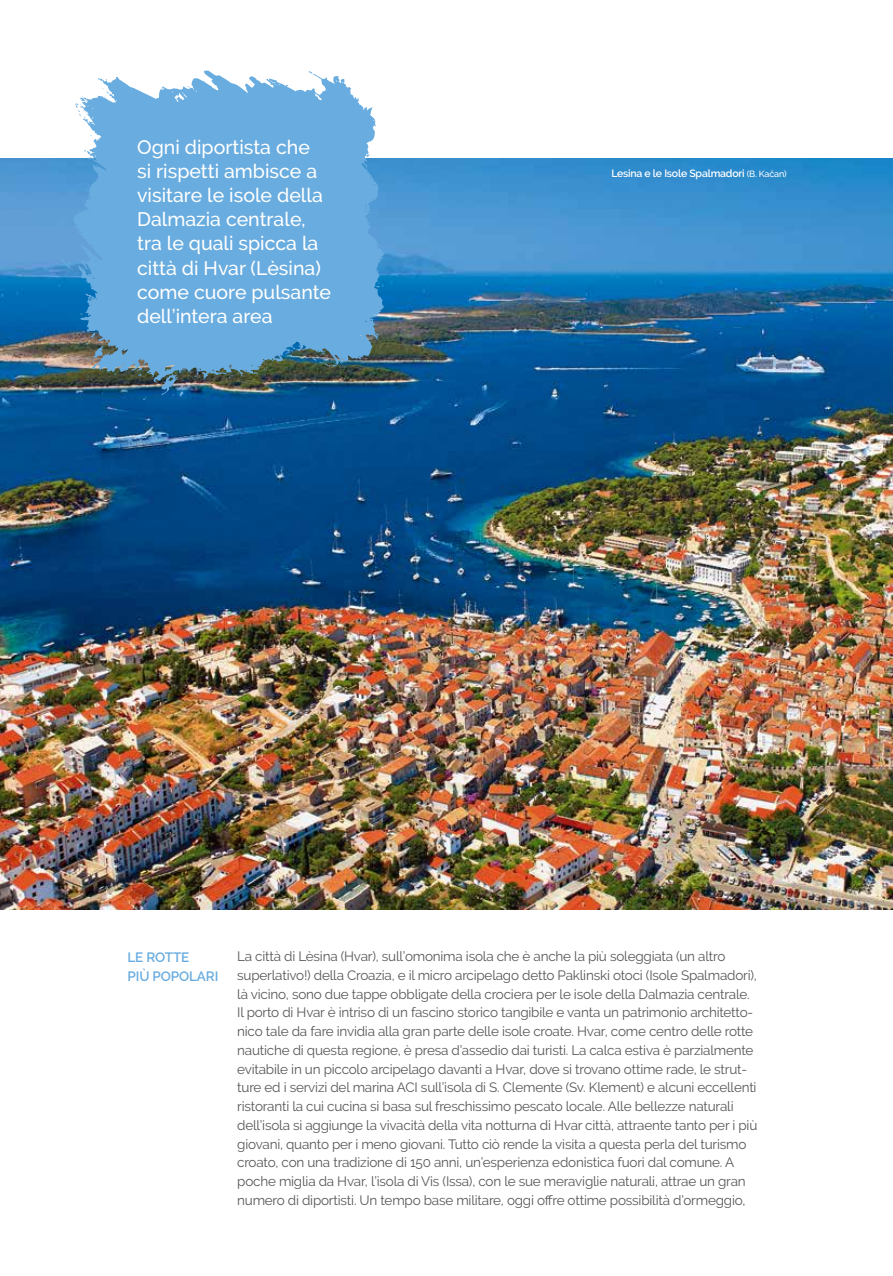
<style>
.page{position:relative;width:893px;height:1276px;background:#fff}
.page>*{position:absolute;margin:0;border:0;box-sizing:border-box;transform-origin:0 0}
.t1{font:500 19.5px/24px "Raleway";color:#fff}
.t2{font:13.5px/18.8px "Raleway";letter-spacing:-.015em;color:#575756}
.t3{font:600 13.5px/18.8px "Raleway";letter-spacing:-.01em;color:#69acdf}
.t4{font:600 10.5px "Raleway";letter-spacing:-.02em;color:#fff}
.s1{font-weight:500;font-size:9px}
</style>
<div class="page">
<img style="left:0;top:159px;width:893px;height:750px">
<svg style="left:61px;top:70px;width:325px;height:330px;background:#6da6d1"></svg>
<h1 class="t1" style="left:137px;top:136px;width:195px">Ogni diportista che<br>si rispetti ambisce a visitare le isole della<br>Dalmazia centrale, tra le quali spicca la città di Hvar (Lèsina) come cuore pulsante dell’intera area</h1>
<p class="t4" style="left:611px;top:168px;width:177px">Lesina e le Isole Spalmadori <span class="s1">(B. Kačan)</span></p>
<p class="t3" style="left:128px;top:948px;width:92px">LE ROTTE<br>PIÙ POPOLARI</p>
<p class="t2" style="left:237px;top:947px;width:522px">La città di Lèsina (Hvar), sull’omonima isola che è anche la più soleggiata (un altro superlativo!) della Croazia, e il micro arcipelago detto Paklinski otoci (Isole Spalmadori), là vicino, sono due tappe obbligate della crociera per le isole della Dalmazia centrale.<br>Il porto di Hvar è intriso di un fascino storico tangibile e vanta un patrimonio architetto&shy;nico tale da fare invidia alla gran parte delle isole croate. Hvar, come centro delle rotte nautiche di questa regione, è presa d’assedio dai turisti. La calca estiva è parzialmente evitabile in un piccolo arcipelago davanti a Hvar, dove si trovano ottime rade, le strut&shy;ture ed i servizi del marina ACI sull’isola di S. Clemente (Sv. Klement) e alcuni eccellenti ristoranti la cui cucina si basa sul freschissimo pescato locale. Alle bellezze naturali dell’isola si aggiunge la vivacità della vita notturna di Hvar città, attraente tanto per i più giovani, quanto per i meno giovani. Tutto ciò rende la visita a questa perla del turismo croato, con una tradizione di 150 anni, un’esperienza edonistica fuori dal comune. A poche miglia da Hvar, l’isola di Vis (Issa), con le sue meraviglie naturali, attrae un gran numero di diportisti. Un tempo base militare, oggi offre ottime possibilità d’ormeggio,</p>
</div>
